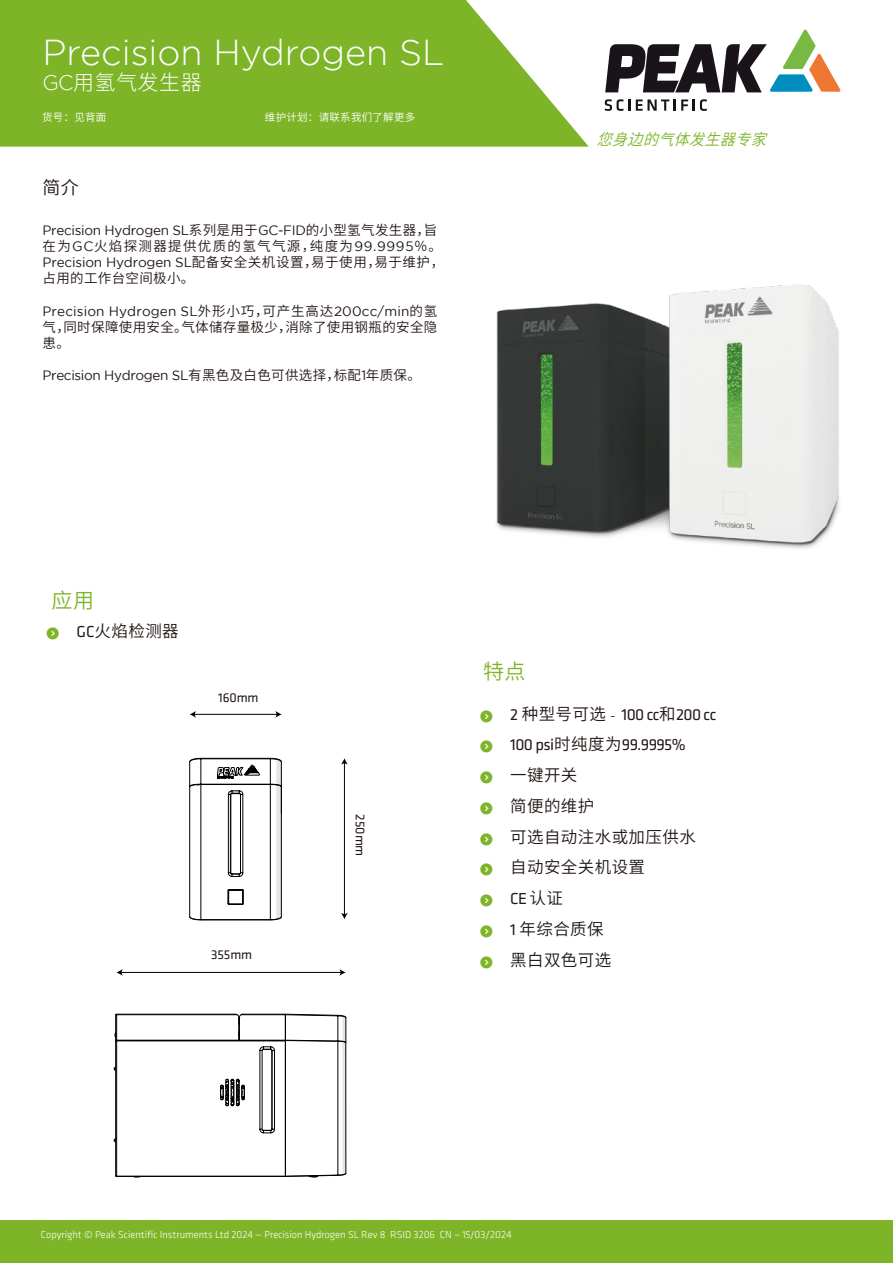
<style>
.page{position:relative;width:893px;height:1263px;background:#fff}
.page>*{position:absolute;margin:0;border:0;box-sizing:border-box;transform-origin:0 0}
.t1{font:300 36px "Gotham";color:#fff}
.t2{font:300 21px "Source Han Sans SC";letter-spacing:.025em;color:#fff}
.t3{font:21px "Source Han Sans SC";color:#7eb528}
.t4{font:18px "Source Han Sans SC";color:#221815}
.t5{font:16.5px/30.8px "Source Han Sans SC";letter-spacing:.025em;color:#221815}
.t6{font:16.5px/30.8px "Klavika";letter-spacing:-.035em;color:#221815}
.t7{font:italic 15.6px "Source Han Sans SC";color:#7eb528}
.t8{font:13.5px "Gotham";letter-spacing:-.015em;color:#221815}
.t9{font:13.5px/16.2px "Source Han Sans SC";letter-spacing:.025em;color:#221815}
.t10{font:13.5px "Gotham";letter-spacing:.01em;color:#221815}
.t11{font:13.5px "Source Han Sans SC";letter-spacing:.1em;color:#221815}
.t12{font:13.35px "Klavika";letter-spacing:-.01em;color:#221815}
.t13{font:300 10.5px "Klavika";color:#fff}
.t14{font:10.5px "Source Han Sans SC";letter-spacing:.025em;color:#fff}
.s1{font-family:"Gotham"}
.s2{font-family:"Source Han Sans SC"}
.s3{font-family:"Klavika"}
.s4{font-family:"Adobe Song Std";font-weight:300}
</style>
<div class="page">
<svg style="left:0;top:0;width:589px;height:147px;background:#8bbc3e"></svg>
<div style="left:0;top:1220px;width:893px;height:43px;background:#7eb528"></div>
<svg style="left:113px;top:1013px;width:234px;height:165px"></svg>
<svg style="left:189px;top:757px;width:93px;height:163px"></svg>
<hr style="left:194px;top:714px;width:83px;height:1px;background:#000">
<svg style="left:190px;top:711px;width:6px;height:7px"></svg>
<svg style="left:275px;top:711px;width:7px;height:7px"></svg>
<hr style="left:121px;top:972px;width:220px;height:1px;background:#000">
<svg style="left:116px;top:969px;width:7px;height:7px"></svg>
<svg style="left:339px;top:969px;width:7px;height:7px"></svg>
<hr style="left:344px;top:763px;width:1px;height:152px;background:#000">
<svg style="left:341px;top:758px;width:7px;height:6px"></svg>
<svg style="left:341px;top:913px;width:7px;height:6px"></svg>
<img style="left:496px;top:284px;width:344px;height:265px">
<svg style="left:605px;top:30px;width:235px;height:62px"></svg>
<svg style="left:605px;top:99px;width:25px;height:12px"></svg>
<svg style="left:636px;top:99px;width:71px;height:12px"></svg>
<h1 class="t1" style="left:43px;top:32px;width:403px">Precision Hydrogen SL</h1>
<h2 class="t2" style="left:43px;top:70px;width:161px"><span class="s1">GC</span>用氢气发生器</h2>
<p class="t14" style="left:42px;top:112px;width:66px">货号：见背面</p>
<p class="t14" style="left:265px;top:112px;width:152px">维护计划：请联系我们了解更多</p>
<h3 class="t4" style="left:43px;top:178px;width:38px">简介</h3>
<p class="t8" style="left:43px;top:222px;width:396px">Precision Hydrogen SL<span class="s2">系列是用于</span>GC-FID<span class="s2">的小型氢气发生器，旨</span></p>
<p class="t11" style="left:43px;top:238px;width:401px">在为<span class="s1">GC</span>火焰探测器提供优质的氢气气源，纯度为<span class="s1">99.9995</span>％。</p>
<p class="t8" style="left:43px;top:255px;width:403px">Precision Hydrogen SL<span class="s2">配备安全关机设置，易于使用，易于维护，</span></p>
<p class="t9" style="left:43px;top:270px;width:153px">占用的工作台空间极小。</p>
<p class="t10" style="left:43px;top:303px;width:396px">Precision Hydrogen SL<span class="s2">外形小巧，可产生高达</span>200cc/min<span class="s2">的氢</span></p>
<p class="t9" style="left:43px;top:319px;width:396px">气，同时保障使用安全。气体储存量极少，消除了使用钢瓶的安全隐患。</p>
<p class="t8" style="left:43px;top:368px;width:380px">Precision Hydrogen SL<span class="s2">有黑色及白色可供选择，标配</span>1<span class="s2">年质保。</span></p>
<p class="t7" style="left:597px;top:131px;width:182px">您身边的气体发生器专家</p>
<h2 class="t3" style="left:52px;top:588px;width:44px">应用</h2>
<p class="t5" style="left:77px;top:616px;width:104px"><span class="s3">GC</span>火焰检测器</p>
<p class="t12" style="left:218px;top:689px;width:42px">160mm</p>
<p class="t12" style="left:211px;top:946px;width:43px">355mm</p>
<p class="t12" style="left:369px;top:814px;width:43px;rotate:90deg">m052 m</p>
<h2 class="t3" style="left:483px;top:659px;width:44px">特点</h2>
<p class="t6" style="left:510px;top:698px;width:208px">2 <span class="s2">种型号可选</span> <span class="s4">-</span> 100 cc<span class="s2">和</span>200 cc<br>100 psi<span class="s2">时纯度为</span>99.9995%</p>
<p class="t5" style="left:510px;top:760px;width:187px">一键开关<br>简便的维护<br>可选自动注水或加压供水自动安全关机设置</p>
<p class="t6" style="left:510px;top:883px;width:54px">CE<span class="s2">认证</span></p>
<p class="t5" style="left:510px;top:914px;width:103px"><span class="s3">1</span> 年综合质保黑白双色可选</p>
<p class="t13" style="left:41px;top:1228px;width:472px">Copyright © Peak Scientific Instruments Ltd 2024 — Precision Hydrogen SL Rev 8 RSID 3206 CN — 15/03/2024</p>
</div>
